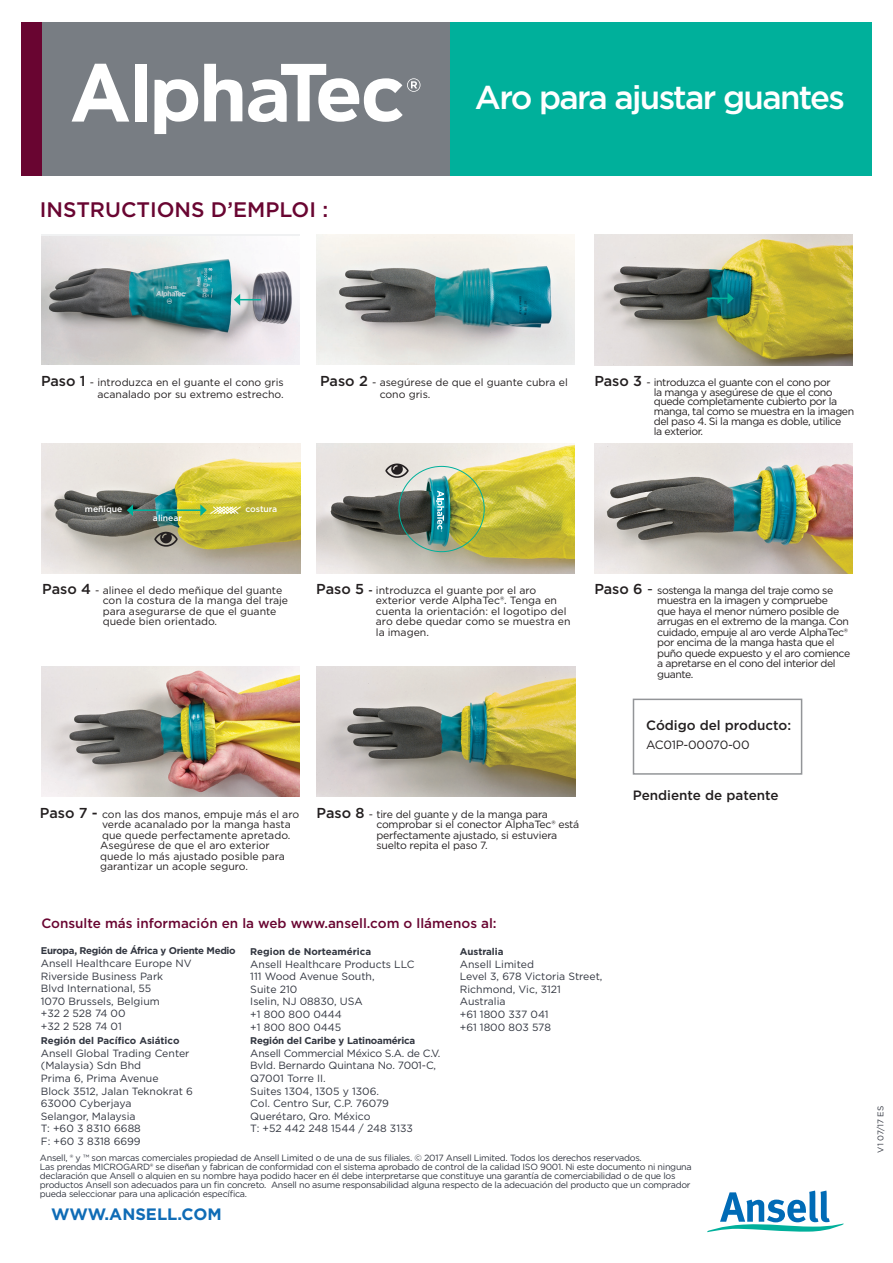
<style>
.page{position:relative;width:893px;height:1263px;background:#fff}
.page>*{position:absolute;margin:0;border:0;box-sizing:border-box;transform-origin:0 0}
.t1{font:500 33px "Gotham";letter-spacing:-.05em;color:#fff}
.t2{font:500 21px "Gotham";color:#690531}
.t3{font:700 16.5px "Gotham";color:#0f6cb6}
.t4{font:500 13.5px "Gotham";color:#690531}
.t5{font:500 13.5px "Gotham";color:#231f20}
.t6{font:12px "Gotham";letter-spacing:-.02em;color:#231f20}
.t7{font:10.5px/12.6px "Gotham";color:#323640}
.t8{font:10.5px/10.5px "Gotham";color:#231f20}
.t9{font:10.5px/10.5px "Gotham";letter-spacing:-.04em;color:#231f20}
.t10{font:10.5px/10.5px "Gotham";letter-spacing:-.02em;color:#231f20}
.t11{font:700 9.75px "Gotham";letter-spacing:-.02em;color:#323640}
.t12{font:700 9.75px "Gotham";color:#323640}
.t13{font:9px/9px "Gotham";letter-spacing:-.03em;color:#323640}
.t14{font:500 8.7px "Gotham";color:#fff}
.t15{font:8.25px "Gotham";color:#323640}
.s1{font-weight:500;font-size:14.4px}
.s2{font-size:14.4px}
.s3{font-weight:500}
</style>
<div class="page">
<svg style="left:707px;top:1190px;width:136px;height:42px"></svg>
<div style="left:446px;top:22px;width:426px;height:153px;background:#00b09b"></div>
<div style="left:21px;top:22px;width:22px;height:153px;background:#690531"></div>
<img style="left:41px;top:236px;width:259px;height:129px">
<img style="left:316px;top:234px;width:259px;height:131px">
<img style="left:594px;top:234px;width:259px;height:131px">
<img style="left:42px;top:443px;width:258px;height:131px">
<img style="left:316px;top:443px;width:259px;height:131px">
<img style="left:594px;top:443px;width:259px;height:131px">
<img style="left:41px;top:666px;width:259px;height:131px">
<img style="left:317px;top:666px;width:258px;height:131px">
<svg style="left:437px;top:491px;width:7px;height:41px"></svg>
<img style="left:385px;top:459px;width:23px;height:23px">
<img style="left:154px;top:528px;width:23px;height:23px">
<svg style="left:234px;top:294px;width:27px;height:12px"></svg>
<svg style="left:707px;top:292px;width:27px;height:12px"></svg>
<hr style="left:132px;top:509px;width:69px;height:2px;background:#00b09b">
<svg style="left:127px;top:504px;width:6px;height:12px"></svg>
<svg style="left:200px;top:504px;width:41px;height:12px"></svg>
<div style="left:633px;top:699px;width:169px;height:76px;border:2px solid #939598"></div>
<div style="left:43px;top:22px;width:406px;height:153px;background:#787d83"></div>
<svg style="left:72px;top:64px;width:57px;height:58px"></svg>
<div style="left:135px;top:64px;width:12px;height:58px;background:#fff"></div>
<svg style="left:154px;top:79px;width:44px;height:55px"></svg>
<svg style="left:204px;top:64px;width:216px;height:58px"></svg>
<h2 class="t2" style="left:40px;top:196px;width:290px">INSTRUCTIONS D’EMPLOI :</h2>
<h1 class="t1" style="left:475px;top:76px;width:372px">Aro para ajustar guantes</h1>
<p class="t8" style="left:41px;top:376px;width:244px;line-height:12.6px;text-align:right"><span class="s1">Paso 1</span> - introduzca en el guante el cono gris acanalado por su extremo estrecho.</p>
<p class="t8" style="left:380px;top:376px;width:190px;line-height:12.6px;text-indent:-59px"><span class="s1">Paso 2</span> - asegúrese de que el guante cubra el cono gris.</p>
<p class="t9" style="left:654px;top:377px;width:202px;line-height:9.8px;text-indent:-60px"><span class="s1">Paso 3</span> - introduzca el guante con el cono por<br>la manga y asegúrese de que el cono quede completamente cubierto por la manga, tal como se muestra en la imagen del paso 4. Si la manga es doble, utilice<br>la exterior.</p>
<p class="t14" style="left:85px;top:503px;width:39px">meñique</p>
<p class="t14" style="left:245px;top:503px;width:34px">costura</p>
<p class="t14" style="left:153px;top:512px;width:31px">alinear</p>
<p class="t8" style="left:103px;top:585px;width:187px;text-indent:-60px"><span class="s1">Paso 4</span> - alinee el dedo meñique del guante con la costura de la manga del traje para asegurarse de que el guante quede bien orientado.</p>
<p class="t9" style="left:657px;top:585px;width:195px;text-indent:-63px"><span class="s1">Paso 6</span> <span class="s2">-</span> sostenga la manga del traje como se muestra en la imagen y compruebe<br>que haya el menor número posible de arrugas en el extremo de la manga. Con cuidado, empuje al aro verde AlphaTec® por encima de la manga hasta que el puño quede expuesto y el aro comience a apretarse en el cono del interior del guante.</p>
<p class="t8" style="left:376px;top:585px;width:196px;text-indent:-60px"><span class="s1">Paso 5</span> <span class="s3">-</span> introduzca el guante por el aro exterior verde AlphaTec®. Tenga en cuenta la orientación: el logotipo del aro debe quedar como se muestra en la imagen.</p>
<p class="t5" style="left:646px;top:716px;width:147px">Código del producto:</p>
<p class="t6" style="left:646px;top:737px;width:105px">AC01P-00070-00</p>
<p class="t8" style="left:100px;top:809px;width:200px;text-indent:-60px"><span class="s1">Paso 7 -</span> con las dos manos, empuje más el aro verde acanalado por la manga hasta que quede perfectamente apretado.<br>Asegúrese de que el aro exterior quede lo más ajustado posible para garantizar un acople seguro.</p>
<p class="t10" style="left:376px;top:809px;width:204px;text-indent:-60px"><span class="s1">Paso 8</span> - tire del guante y de la manga para comprobar si el conector AlphaTec® está perfectamente ajustado, si estuviera suelto repita el paso 7.</p>
<p class="t4" style="left:41px;top:915px;width:457px">Consulte más información en la web www.ansell.com o llámenos al:</p>
<p class="t11" style="left:41px;top:944px;width:196px">Europa, Región de África y Oriente Medio</p>
<p class="t7" style="left:41px;top:957px;width:152px">Ansell Healthcare Europe NV<br>Riverside Business Park<br>Blvd International, 55<br>1070 Brussels, Belgium<br>+32 2 528 74 00<br>+32 2 528 74 01</p>
<p class="t12" style="left:250px;top:945px;width:122px">Region de Norteamérica</p>
<p class="t7" style="left:250px;top:957px;width:166px">Ansell Healthcare Products LLC<br>111 Wood Avenue South,<br>Suite 210<br>Iselin, NJ 08830, USA<br>+1 800 800 0444<br>+1 800 800 0445</p>
<p class="t12" style="left:460px;top:945px;width:45px">Australia</p>
<p class="t7" style="left:460px;top:957px;width:144px">Ansell Limited<br>Level 3, 678 Victoria Street,<br>Richmond, Vic, 3121<br>Australia<br>+61 1800 337 041<br>+61 1800 803 578</p>
<p class="t12" style="left:41px;top:1034px;width:140px">Región del Pacífico Asiático</p>
<p class="t7" style="left:41px;top:1046px;width:154px">Ansell Global Trading Center (Malaysia) Sdn Bhd<br>Prima 6, Prima Avenue<br>Block 3512, Jalan Teknokrat 6<br>63000 Cyberjaya<br>Selangor, Malaysia<br>T: +60 3 8310 6688<br>F: +60 3 8318 6699</p>
<p class="t11" style="left:250px;top:1034px;width:167px">Región del Caribe y Latinoamérica</p>
<p class="t7" style="left:250px;top:1046px;width:192px">Ansell Commercial México S.A. de C.V.<br>Bvld. Bernardo Quintana No. 7001-C,<br>Q7001 Torre II.<br>Suites 1304, 1305 y 1306.<br>Col. Centro Sur, C.P. 76079<br>Querétaro, Qro. México<br>T: +52 442 248 1544 / 248 3133</p>
<p class="t5" style="left:633px;top:786px;width:147px">Pendiente de patente</p>
<p class="t13" style="left:40px;top:1153px;width:653px">Ansell, ® y ™ son marcas comerciales propiedad de Ansell Limited o de una de sus filiales. © 2017 Ansell Limited. Todos los derechos reservados.<br>Las prendas MICROGARD® se diseñan y fabrican de conformidad con el sistema aprobado de control de la calidad ISO 9001. Ni este documento ni ninguna declaración que Ansell o alquien en su nombre haya podido hacer en él debe interpretarse que constituye una garantía de comerciabilidad o de que los productos Ansell son adecuados para un fin concreto. Ansell no asume responsabilidad alguna respecto de la adecuación del producto que un comprador pueda seleccionar para una aplicación específica.</p>
<h3 class="t3" style="left:51px;top:1204px;width:172px">WWW.ANSELL.COM</h3>
<p class="t15" style="left:875px;top:1152px;width:48px;rotate:-90deg">V1 07/17 ES</p>
</div>
